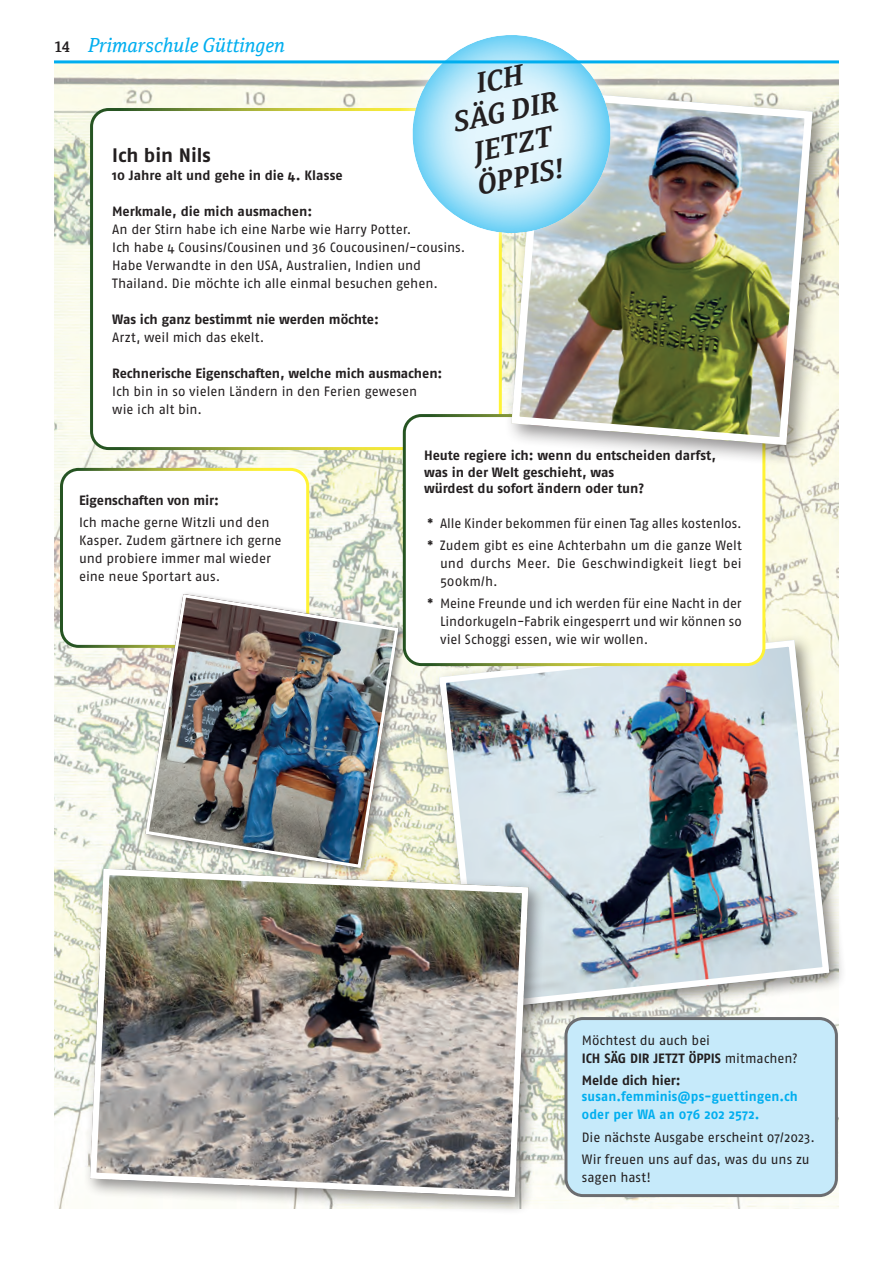
<style>
.page{position:relative;width:893px;height:1263px;background:#fff}
.page>*{position:absolute;margin:0;border:0;box-sizing:border-box;transform-origin:0 0}
.t1{font:italic 700 27.6px/33.2px "Cordale";color:#231f20;text-align:center}
.t2{font:italic 19.5px "Cordale";color:#00aeef}
.t3{font:700 19.5px "Fago OT";color:#231f20}
.t4{font:13.5px/18px "Fago OT";letter-spacing:-.005em;color:#231f20}
.t5{font:700 13.5px/16.5px "Fago OT";letter-spacing:-.005em;color:#231f20}
.t6{font:700 13.5px/18px "Fago OT";letter-spacing:.015em;color:#00aeef;scale:.96 1}
.s1{font-weight:700;font-style:normal;font-size:15px;color:#231f20}
.s2{font-weight:500}
.s3{font-weight:700}
</style>
<div class="page">
<img style="left:54px;top:63px;width:785px;height:1146px">
<div style="left:566px;top:1018px;width:270px;height:177px;background:#c6eafa;border-radius:17px"></div>
<div style="left:564px;top:1017px;width:274px;height:180px;border:3px solid #6c6d70;border-radius:17px"></div>
<div style="left:92px;top:110px;width:408px;height:339px;background:#fff;border-radius:17px"></div>
<div style="left:90px;top:108px;width:412px;height:342px;border:3px solid #fff;border-radius:17px"></div>
<div style="left:433px;top:633px;width:414px;height:395px;background:#231f20;opacity:.5"></div>
<img style="left:439px;top:640px;width:390px;height:370px">
<div style="left:439px;top:640px;width:390px;height:369px;border:6px solid #fff;border-radius:35px"></div>
<div style="left:404px;top:416px;width:360px;height:249px;background:#fff;border-radius:17px"></div>
<div style="left:403px;top:414px;width:362px;height:252px;border:3px solid #fff;border-radius:17px"></div>
<div style="left:62px;top:469px;width:246px;height:177px;background:#fff;border-radius:17px"></div>
<div style="left:60px;top:468px;width:249px;height:180px;border:3px solid #fff;border-radius:17px"></div>
<div style="left:84px;top:862px;width:462px;height:353px;background:#231f20;opacity:.5"></div>
<img style="left:87px;top:865px;width:444px;height:335px">
<div style="left:142px;top:591px;width:266px;height:286px;background:#231f20;opacity:.5"></div>
<img style="left:144px;top:592px;width:256px;height:278px">
<div style="left:504px;top:82px;width:330px;height:385px;background:#231f20;opacity:.5"></div>
<img style="left:508px;top:86px;width:308px;height:363px">
<svg style="left:371px;top:63px;width:281px;height:212px"></svg>
<svg style="left:393px;top:35px;width:238px;height:218px"></svg>
<hr style="left:54px;top:60px;width:785px;height:3px;background:#00aeef">
<h2 class="t2" style="left:54px;top:34px;width:233px"><span class="s1">14</span> Primarschule Güttingen</h2>
<h1 class="t1" style="left:443px;top:74px;width:109px;rotate:-12deg">ICH<br>SÄG DIR<br>JETZT<br>ÖPPIS!</h1>
<h2 class="t3" style="left:112px;top:143px;width:100px">Ich bin Nils</h2>
<p class="t5" style="left:112px;top:167px;width:232px">10 Jahre alt und gehe in die 4. Klasse</p>
<p class="t5" style="left:112px;top:203px;width:202px">Merkmale, die mich ausmachen:</p>
<p class="t4" style="left:112px;top:220px;width:355px">An der Stirn habe ich eine Narbe wie Harry Potter.<br>Ich habe 4 Cousins/Cousinen und 36 Coucousinen/-cousins.<br>Habe Verwandte in den USA, Australien, Indien und Thailand. Die möchte ich alle einmal besuchen gehen.</p>
<p class="t5" style="left:112px;top:311px;width:268px">Was ich ganz bestimmt nie werden möchte:</p>
<p class="t4" style="left:112px;top:328px;width:154px">Arzt, weil mich das ekelt.</p>
<p class="t5" style="left:112px;top:365px;width:332px">Rechnerische Eigenschaften, welche mich ausmachen:</p>
<p class="t4" style="left:112px;top:382px;width:306px">Ich bin in so vielen Ländern in den Ferien gewesen wie ich alt bin.</p>
<p class="t5" style="left:424px;top:447px;width:293px">Heute regiere ich: wenn du entscheiden darfst, was in der Welt geschieht, was<br>würdest du sofort ändern oder tun?</p>
<p class="t4" style="left:427px;top:512px;width:316px;line-height:22.2px"><span class="s2">*</span> Alle Kinder bekommen für einen Tag alles kostenlos. <span class="s2">*</span> Zudem gibt es eine Achterbahn um die ganze Welt</p>
<p class="t4" style="left:440px;top:554px;width:303px">und durchs Meer. Die Geschwindigkeit liegt bei<br>500km/h.</p>
<p class="t4" style="left:440px;top:595px;width:303px;text-align:justify;text-indent:-13px"><span class="s2">*</span> Meine Freunde und ich werden für eine Nacht in der Lindorkugeln-Fabrik eingesperrt und wir können so viel Schoggi essen, wie wir wollen.</p>
<p class="t5" style="left:79px;top:492px;width:141px">Eigenschaften von mir:</p>
<p class="t4" style="left:79px;top:514px;width:204px">Ich mache gerne Witzli und den<br>Kasper. Zudem gärtnere ich gerne und probiere immer mal wieder eine neue Sportart aus.</p>
<p class="t4" style="left:582px;top:1031px;width:217px">Möchtest du auch bei<br><span class="s3">ICH SÄG DIR JETZT ÖPPIS</span> mitmachen?</p>
<p class="t5" style="left:582px;top:1072px;width:100px">Melde dich hier:</p>
<p class="t6" style="left:582px;top:1088px;width:226px">susan.femminis@ps-guettingen.ch oder per WA an 076 202 2572.</p>
<p class="t4" style="left:582px;top:1126px;width:235px;line-height:22.2px">Die nächste Ausgabe erscheint 07/2023.<br>Wir freuen uns auf das, was du uns zu</p>
<p class="t4" style="left:582px;top:1168px;width:71px">sagen hast!</p>
</div>
